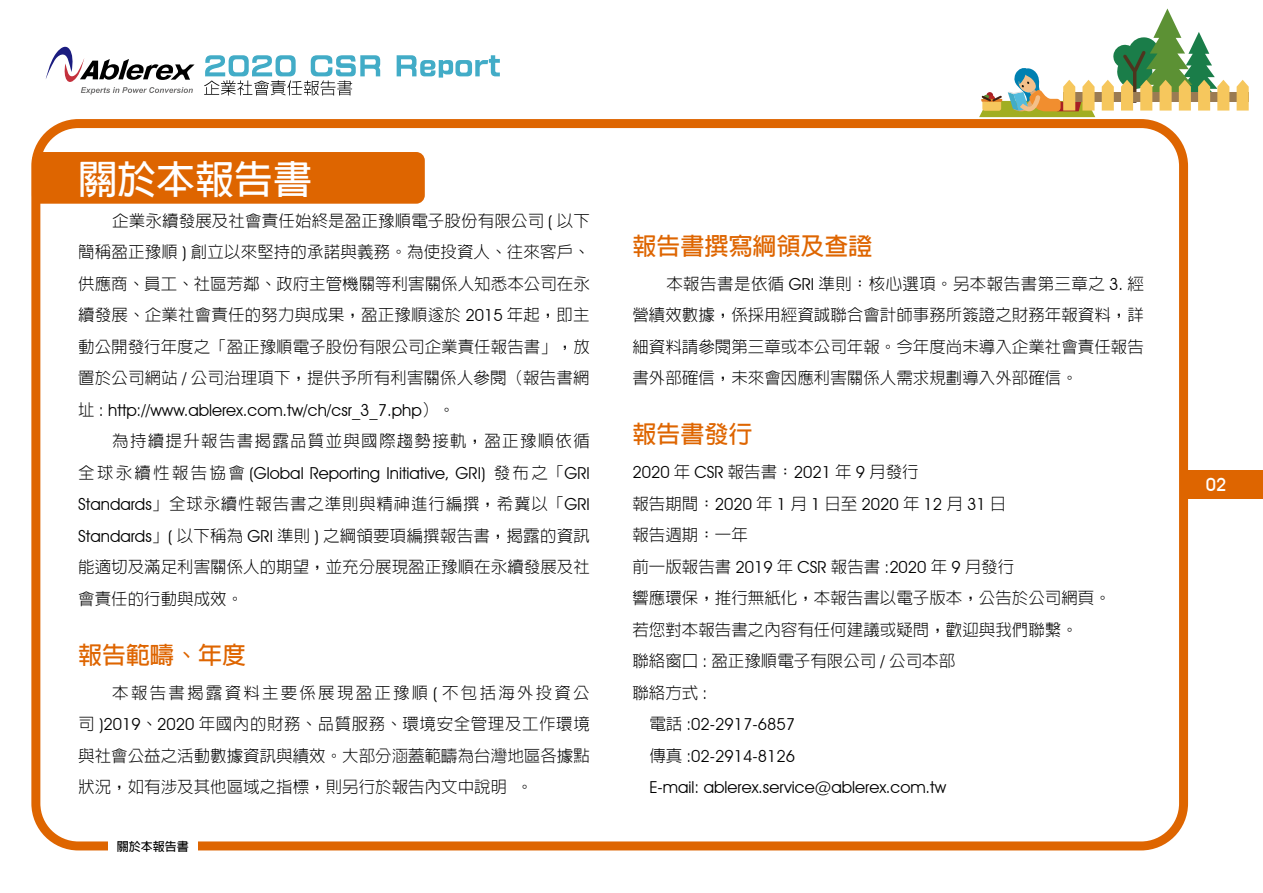
<style>
.page{position:relative;width:1263px;height:893px;background:#fff}
.page>*{position:absolute;margin:0;border:0;box-sizing:border-box;transform-origin:0 0}
.t1{font:700 39px "AR Hei B5";color:#fff}
.t2{font:700 24px "AR Hei B5";color:#de6500}
.t3{font:500 18px "Avant Garde IT Cby BT";color:#fff}
.t4{font:300 16.5px/31.5px "AR Hei B5";color:#000;text-align:justify}
.t5{font:16.5px/31.5px "Avant Garde IT Cby BT";color:#000}
.t6{font:300 16.5px "AR Hei B5";letter-spacing:.08em;color:#000}
.t7{font:700 12px "AR Hei B5";color:#000}
.s1{font-family:"Avant Garde IT Cby BT";font-weight:400}
.s2{font-family:"AR Hei B5";font-weight:300}
</style>
<div class="page">
<div style="left:31px;top:119px;width:1157px;height:731px;border:9px solid #de6500;border-radius:43px"></div>
<div style="left:1183px;top:470px;width:80px;height:28px;background:#de6500"></div>
<div style="left:32px;top:152px;width:393px;height:52px;background:#de6500;border-radius:9px"></div>
<div style="left:108px;top:841px;width:90px;height:12px;background:#fff"></div>
<svg style="left:46px;top:46px;width:149px;height:49px"></svg>
<svg style="left:204px;top:55px;width:176px;height:41px"></svg>
<svg style="left:397px;top:55px;width:103px;height:23px"></svg>
<div style="left:1063px;top:93px;width:185px;height:9px;background:#9a7b53"></div>
<svg style="left:979px;top:68px;width:116px;height:49px"></svg>
<svg style="left:1102px;top:9px;width:127px;height:102px"></svg>
<svg style="left:1236px;top:80px;width:13px;height:31px"></svg>
<h1 class="t1" style="left:78px;top:159px;width:236px">關於本報告書</h1>
<p class="t4" style="left:78px;top:205px;width:513px;text-indent:34px">企業永續發展及社會責任始終是盈正豫順電子股份有限公司 <span class="s1">(</span> 以下簡稱盈正豫順 <span class="s1">)</span> 創立以來堅持的承諾與義務。為使投資人、往來客戶、供應商、員工、社區芳鄰、政府主管機關等利害關係人知悉本公司在永續發展、企業社會責任的努力與成果，盈正豫順遂於 <span class="s1">2015</span> 年起，即主動公開發行年度之「盈正豫順電子股份有限公司企業責任報告書」，放置於公司網站 <span class="s1">/</span> 公司治理項下，提供予所有利害關係人參閱（報告書網</p>
<p class="t5" style="left:78px;top:394px;width:378px"><span class="s2">址</span> : http://www.ablerex.com.tw/ch/csr_3_7.php<span class="s2">）。</span></p>
<p class="t6" style="left:112px;top:432px;width:479px">為持續提升報告書揭露品質並與國際趨勢接軌，盈正豫順依循</p>
<p class="t5" style="left:78px;top:457px;width:513px"><span class="s2">全球永續性報告協會</span> (Global Reporting Initiative, GRI) <span class="s2">發布之「</span>GRI</p>
<p class="t4" style="left:78px;top:488px;width:513px"><span class="s1">Standards</span>」全球永續性報告書之準則與精神進行編撰，希冀以「<span class="s1">GRI Standards</span>」<span class="s1">(</span> 以下稱為 <span class="s1">GRI</span> 準則 <span class="s1">)</span> 之綱領要項編撰報告書，揭露的資訊能適切及滿足利害關係人的期望，並充分展現盈正豫順在永續發展及社會責任的行動與成效。</p>
<h2 class="t2" style="left:78px;top:643px;width:170px">報告範疇、年度</h2>
<p class="t4" style="left:78px;top:677px;width:513px;text-indent:34px">本報告書揭露資料主要係展現盈正豫順 <span class="s1">(</span> 不包括海外投資公司 <span class="s1">)2019</span>、<span class="s1">2020</span> 年國內的財務、品質服務、環境安全管理及工作環境與社會公益之活動數據資訊與績效。大部分涵蓋範疇為台灣地區各據點狀況，如有涉及其他區域之指標，則另行於報告內文中說明 。</p>
<p class="t7" style="left:117px;top:841px;width:73px">關於本報告書</p>
<h2 class="t2" style="left:632px;top:233px;width:241px">報告書撰寫綱領及查證</h2>
<p class="t4" style="left:632px;top:268px;width:513px;text-indent:34px">本報告書是依循 <span class="s1">GRI</span> 準則：核心選項。另本報告書第三章之 <span class="s1">3.</span> 經營績效數據，係採用經資誠聯合會計師事務所簽證之財務年報資料，詳細資料請參閱第三章或本公司年報。今年度尚未導入企業社會責任報告書外部確信，未來會因應利害關係人需求規劃導入外部確信。</p>
<h2 class="t2" style="left:632px;top:422px;width:121px">報告書發行</h2>
<p class="t5" style="left:632px;top:457px;width:375px">2020 <span class="s2">年</span> CSR <span class="s2">報告書：</span>2021 <span class="s2">年</span> 9 <span class="s2">月發行<br>報告期間：</span>2020 <span class="s2">年</span> 1 <span class="s2">月</span> 1 <span class="s2">日至</span> 2020 <span class="s2">年</span> 12 <span class="s2">月</span> 31 <span class="s2">日</span></p>
<p class="t4" style="left:632px;top:519px;width:480px;text-align:left">報告週期：一年<br>前一版報告書 <span class="s1">2019</span> 年 <span class="s1">CSR</span> 報告書 <span class="s1">:2020</span> 年 <span class="s1">9</span> 月發行<br>響應環保，推行無紙化，本報告書以電子版本，公告於公司網頁。若您對本報告書之內容有任何建議或疑問，歡迎與我們聯繫。<br>聯絡窗口 <span class="s1">:</span> 盈正豫順電子有限公司 <span class="s1">/</span> 公司本部<br>聯絡方式 <span class="s1">:</span></p>
<p class="t5" style="left:649px;top:709px;width:298px"><span class="s2">電話</span> :02-2917-6857<br><span class="s2">傳真</span> :02-2914-8126<br>E-mail: ablerex.service@ablerex.com.tw</p>
<p class="t3" style="left:1206px;top:474px;width:22px">02</p>
</div>
